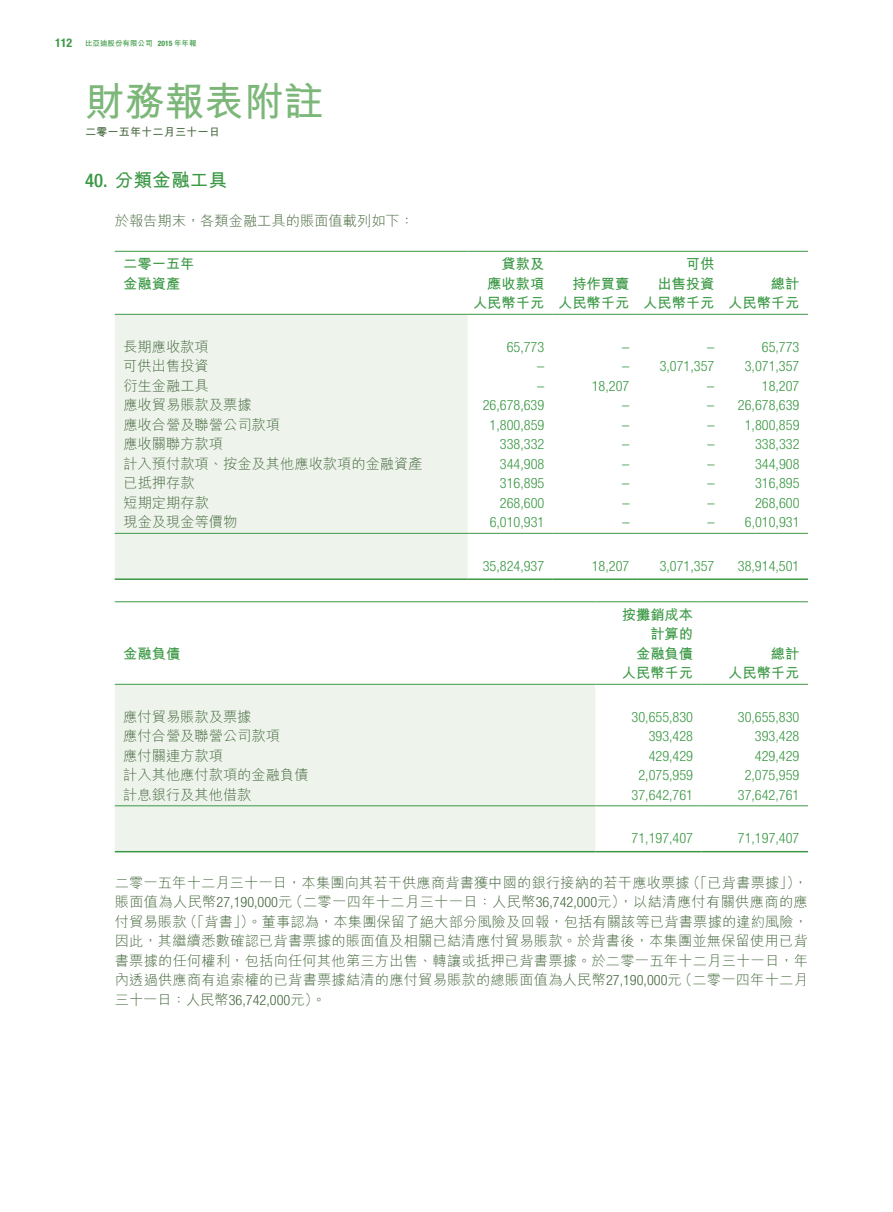
<style>
.page{position:relative;width:893px;height:1212px;background:#fff}
.page>*{position:absolute;margin:0;border:0;box-sizing:border-box;transform-origin:0 0}
.t1{font:700 39.75px "M Hei HK";color:#7cb779}
.t2{font:700 18.75px "M Hei HK";color:#3b9844}
.t3{font:300 14.25px/19.5px "M Hei HK";color:#45683d;text-align:justify}
.t4{font:300 condensed 14.25px "Helvetica Neue LT Std";color:#3b9844}
.t5{font:700 14.25px/19.5px "M Hei HK";color:#3b9844;text-align:right}
.t6{font:700 11.25px "M Hei HK";color:#45683d}
.t7{font:700 7.5px "M Hei HK";color:#3b9844}
.s1{font-family:"Helvetica Neue LT Std";font-stretch:condensed;font-size:12px}
.s2{font-family:"Helvetica Neue LT Std";font-stretch:condensed}
.s3{font-family:"Helvetica Neue LT Std";font-weight:500;font-stretch:condensed}
</style>
<div class="page">
<div style="left:115px;top:315px;width:353px;height:263px;background:#eef4ec"></div>
<hr style="left:115px;top:251px;width:353px;height:1px;background:#3b9844">
<hr style="left:468px;top:251px;width:85px;height:1px;background:#3b9844">
<hr style="left:553px;top:251px;width:85px;height:1px;background:#3b9844">
<hr style="left:638px;top:251px;width:85px;height:1px;background:#3b9844">
<hr style="left:723px;top:251px;width:85px;height:1px;background:#3b9844">
<hr style="left:115px;top:314px;width:353px;height:1px;background:#3b9844">
<hr style="left:468px;top:314px;width:85px;height:1px;background:#3b9844">
<hr style="left:553px;top:314px;width:85px;height:1px;background:#3b9844">
<hr style="left:638px;top:314px;width:85px;height:1px;background:#3b9844">
<hr style="left:723px;top:314px;width:85px;height:1px;background:#3b9844">
<hr style="left:115px;top:533px;width:353px;height:1px;background:#3b9844">
<hr style="left:468px;top:533px;width:85px;height:1px;background:#3b9844">
<hr style="left:553px;top:533px;width:85px;height:1px;background:#3b9844">
<hr style="left:638px;top:533px;width:85px;height:1px;background:#3b9844">
<hr style="left:723px;top:533px;width:85px;height:1px;background:#3b9844">
<hr style="left:115px;top:578px;width:353px;height:2px;background:#3b9844">
<hr style="left:468px;top:578px;width:85px;height:2px;background:#3b9844">
<hr style="left:553px;top:578px;width:85px;height:2px;background:#3b9844">
<hr style="left:638px;top:578px;width:85px;height:2px;background:#3b9844">
<hr style="left:723px;top:578px;width:85px;height:2px;background:#3b9844">
<div style="left:115px;top:685px;width:480px;height:166px;background:#eef4ec"></div>
<hr style="left:115px;top:601px;width:480px;height:1px;background:#3b9844">
<hr style="left:595px;top:601px;width:107px;height:1px;background:#3b9844">
<hr style="left:702px;top:601px;width:106px;height:1px;background:#3b9844">
<hr style="left:115px;top:684px;width:480px;height:1px;background:#3b9844">
<hr style="left:595px;top:684px;width:107px;height:1px;background:#3b9844">
<hr style="left:702px;top:684px;width:106px;height:1px;background:#3b9844">
<hr style="left:115px;top:805px;width:480px;height:1px;background:#3b9844">
<hr style="left:595px;top:805px;width:107px;height:1px;background:#3b9844">
<hr style="left:702px;top:805px;width:106px;height:1px;background:#3b9844">
<hr style="left:115px;top:851px;width:480px;height:1px;background:#3b9844">
<hr style="left:595px;top:851px;width:107px;height:1px;background:#3b9844">
<hr style="left:702px;top:851px;width:106px;height:1px;background:#3b9844">
<p class="t7" style="left:55px;top:38px;width:143px"><span class="s1">112</span> 比亞迪股份有限公司 <span class="s2">2015</span> 年年報</p>
<h1 class="t1" style="left:85px;top:73px;width:240px">財務報表附註</h1>
<p class="t6" style="left:85px;top:123px;width:136px">二零一五年十二月三十一日</p>
<h2 class="t2" style="left:85px;top:166px;width:144px"><span class="s3">40.</span> 分類金融工具</h2>
<p class="t3" style="left:115px;top:210px;width:301px">於報告期末，各類金融工具的賬面值載列如下：</p>
<p class="t5" style="left:123px;top:253px;width:73px;text-align:left">二零一五年金融資產</p>
<p class="t5" style="left:487px;top:253px;width:58px">貸款及應收款項</p>
<p class="t5" style="left:657px;top:253px;width:58px">可供<br>出售投資</p>
<p class="t5" style="left:473px;top:273px;width:328px">總計<br>人民幣千元 人民幣千元 人民幣千元 人民幣千元</p>
<p class="t5" style="left:572px;top:273px;width:58px">持作買賣</p>
<p class="t3" style="left:123px;top:336px;width:87px">長期應收款項</p>
<p class="t4" style="left:507px;top:339px;width:39px">65,773</p>
<p class="t4" style="left:622px;top:339px;width:9px">–</p>
<p class="t4" style="left:707px;top:339px;width:9px">–</p>
<p class="t4" style="left:762px;top:339px;width:39px">65,773</p>
<p class="t3" style="left:123px;top:356px;width:87px">可供出售投資</p>
<p class="t4" style="left:537px;top:358px;width:9px">–</p>
<p class="t4" style="left:622px;top:358px;width:94px">– 3,071,357</p>
<p class="t4" style="left:745px;top:358px;width:56px">3,071,357</p>
<p class="t3" style="left:123px;top:375px;width:87px">衍生金融工具</p>
<p class="t4" style="left:537px;top:378px;width:9px">–</p>
<p class="t4" style="left:592px;top:378px;width:39px">18,207</p>
<p class="t4" style="left:707px;top:378px;width:9px">–</p>
<p class="t4" style="left:762px;top:378px;width:39px">18,207</p>
<p class="t3" style="left:123px;top:395px;width:130px">應收貿易賬款及票據</p>
<p class="t4" style="left:483px;top:397px;width:63px">26,678,639</p>
<p class="t4" style="left:622px;top:397px;width:9px">–</p>
<p class="t4" style="left:707px;top:397px;width:94px">– 26,678,639</p>
<p class="t3" style="left:123px;top:414px;width:158px">應收合營及聯營公司款項</p>
<p class="t4" style="left:490px;top:417px;width:56px">1,800,859</p>
<p class="t4" style="left:622px;top:417px;width:9px">–</p>
<p class="t4" style="left:707px;top:417px;width:94px">– 1,800,859</p>
<p class="t3" style="left:123px;top:434px;width:101px">應收關聯方款項</p>
<p class="t4" style="left:500px;top:436px;width:46px">338,332</p>
<p class="t4" style="left:622px;top:436px;width:9px">–</p>
<p class="t4" style="left:707px;top:436px;width:9px">–</p>
<p class="t4" style="left:755px;top:436px;width:46px">338,332</p>
<p class="t3" style="left:123px;top:453px;width:301px">計入預付款項、按金及其他應收款項的金融資產</p>
<p class="t4" style="left:500px;top:456px;width:46px">344,908</p>
<p class="t4" style="left:622px;top:456px;width:9px">–</p>
<p class="t4" style="left:707px;top:456px;width:9px">–</p>
<p class="t4" style="left:755px;top:456px;width:46px">344,908</p>
<p class="t3" style="left:123px;top:473px;width:73px">已抵押存款</p>
<p class="t4" style="left:500px;top:475px;width:46px">316,895</p>
<p class="t4" style="left:622px;top:475px;width:9px">–</p>
<p class="t4" style="left:707px;top:475px;width:9px">–</p>
<p class="t4" style="left:755px;top:475px;width:46px">316,895</p>
<p class="t3" style="left:123px;top:492px;width:87px">短期定期存款</p>
<p class="t4" style="left:500px;top:495px;width:46px">268,600</p>
<p class="t4" style="left:622px;top:495px;width:9px">–</p>
<p class="t4" style="left:707px;top:495px;width:9px">–</p>
<p class="t4" style="left:755px;top:495px;width:46px">268,600</p>
<p class="t3" style="left:123px;top:512px;width:115px">現金及現金等價物</p>
<p class="t4" style="left:490px;top:514px;width:56px">6,010,931</p>
<p class="t4" style="left:622px;top:514px;width:9px">–</p>
<p class="t4" style="left:707px;top:514px;width:94px">– 6,010,931</p>
<p class="t4" style="left:483px;top:558px;width:63px">35,824,937</p>
<p class="t4" style="left:592px;top:558px;width:39px">18,207</p>
<p class="t4" style="left:660px;top:558px;width:56px">3,071,357</p>
<p class="t4" style="left:738px;top:558px;width:63px">38,914,501</p>
<p class="t5" style="left:123px;top:643px;width:58px">金融負債</p>
<p class="t5" style="left:622px;top:604px;width:73px">按攤銷成本計算的<br>金融負債</p>
<p class="t5" style="left:771px;top:643px;width:30px">總計</p>
<p class="t5" style="left:622px;top:662px;width:73px">人民幣千元</p>
<p class="t5" style="left:728px;top:662px;width:73px">人民幣千元</p>
<p class="t3" style="left:123px;top:706px;width:130px">應付貿易賬款及票據</p>
<p class="t4" style="left:632px;top:709px;width:63px">30,655,830</p>
<p class="t4" style="left:738px;top:709px;width:63px">30,655,830</p>
<p class="t3" style="left:123px;top:726px;width:158px">應付合營及聯營公司款項</p>
<p class="t4" style="left:649px;top:728px;width:46px">393,428</p>
<p class="t4" style="left:755px;top:728px;width:46px">393,428</p>
<p class="t3" style="left:123px;top:745px;width:101px">應付關連方款項</p>
<p class="t4" style="left:649px;top:748px;width:46px">429,429</p>
<p class="t4" style="left:755px;top:748px;width:46px">429,429</p>
<p class="t3" style="left:123px;top:765px;width:187px">計入其他應付款項的金融負債</p>
<p class="t4" style="left:638px;top:767px;width:56px">2,075,959</p>
<p class="t4" style="left:745px;top:767px;width:56px">2,075,959</p>
<p class="t3" style="left:123px;top:784px;width:130px">計息銀行及其他借款</p>
<p class="t4" style="left:632px;top:787px;width:63px">37,642,761</p>
<p class="t4" style="left:738px;top:787px;width:63px">37,642,761</p>
<p class="t4" style="left:632px;top:830px;width:63px">71,197,407</p>
<p class="t4" style="left:738px;top:830px;width:63px">71,197,407</p>
<p class="t3" style="left:115px;top:872px;width:695px">二零一五年十二月三十一日，本集團向其若干供應商背書獲中國的銀行接納的若干應收票據（「已背書票據」），賬面值為人民幣<span class="s2">27,190,000</span>元（二零一四年十二月三十一日：人民幣<span class="s2">36,742,000</span>元），以結清應付有關供應商的應付貿易賬款（「背書」）。董事認為，本集團保留了絕大部分風險及回報，包括有關該等已背書票據的違約風險，因此，其繼續悉數確認已背書票據的賬面值及相關已結清應付貿易賬款。於背書後，本集團並無保留使用已背書票據的任何權利，包括向任何其他第三方出售、轉讓或抵押已背書票據。於二零一五年十二月三十一日，年內透過供應商有追索權的已背書票據結清的應付貿易賬款的總賬面值為人民幣<span class="s2">27,190,000</span>元（二零一四年十二月三十一日：人民幣<span class="s2">36,742,000</span>元）。</p>
</div>
